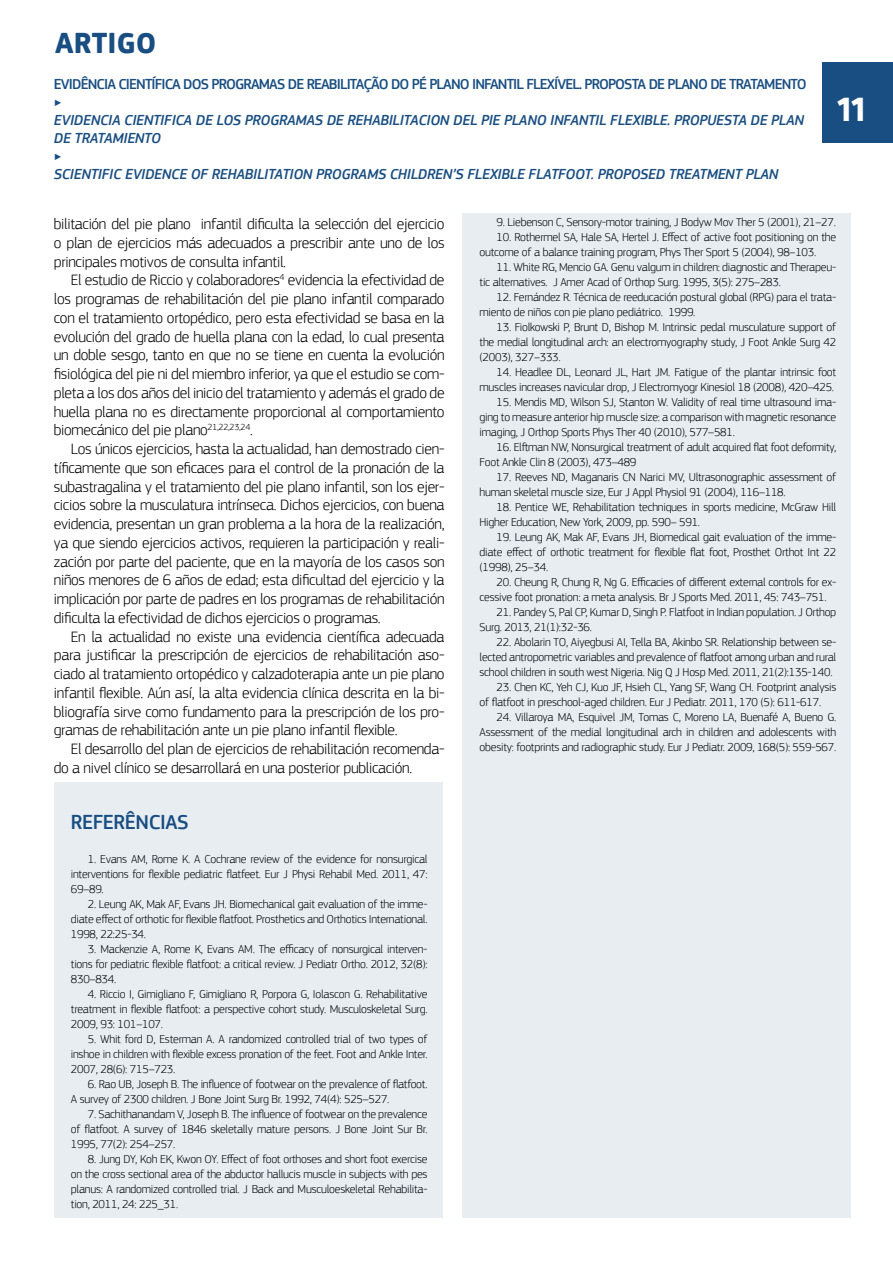
<style>
.page{position:relative;width:893px;height:1263px;background:#fff}
.page>*{position:absolute;margin:0;border:0;box-sizing:border-box;transform-origin:0 0}
.t1{font:700 36px "Klavika";color:#fff}
.t2{font:700 30px "PF Square Sans Pro";color:#194e82}
.t3{font:500 21px "PF Square Sans Pro";letter-spacing:-.02em;color:#194e82}
.t4{font:300 15.75px/18.8px "PF Square Sans Pro";letter-spacing:-.02em;color:#000;text-align:justify}
.t5{font:italic 500 15px/18px "PF Square Sans Pro";letter-spacing:-.02em;color:#194e82}
.t6{font:500 15px/18px "PF Square Sans Pro";letter-spacing:-.06em;color:#194e82}
.t7{font:300 12px/15px "PF Square Sans Pro";letter-spacing:-.02em;color:#000;text-align:justify}
</style>
<div class="page">
<div style="left:822px;top:63px;width:71px;height:80px;background:#194e82"></div>
<div style="left:54px;top:783px;width:388px;height:435px;background:#e8edf2"></div>
<div style="left:462px;top:213px;width:388px;height:1005px;background:#e8edf2"></div>
<h2 class="t2" style="left:55px;top:25px;width:103px">ARTIGO</h2>
<p class="t6" style="left:54px;top:76px;width:754px">EVIDÊNCIA CIENTÍFICA DOS PROGRAMAS DE REABILITAÇÃO DO PÉ PLANO INFANTIL FLEXÍVEL. PROPOSTA DE PLANO DE TRATAMENTO ‣</p>
<p class="t5" style="left:54px;top:112px;width:752px">EVIDENCIA CIENTIFICA DE LOS PROGRAMAS DE REHABILITACION DEL PIE PLANO INFANTIL FLEXIBLE. PROPUESTA DE PLAN<br>DE TRATAMIENTO</p>
<p class="t6" style="left:54px;top:148px;width:9px">‣</p>
<p class="t5" style="left:54px;top:166px;width:726px">SCIENTIFIC EVIDENCE OF REHABILITATION PROGRAMS CHILDREN’S FLEXIBLE FLATFOOT. PROPOSED TREATMENT PLAN</p>
<h1 class="t1" style="left:837px;top:89px;width:30px">11</h1>
<h3 class="t4" style="left:54px;top:215px;width:392px">bilitación del pie plano infantil dificulta la selección del ejercicio o plan de ejercicios más adecuados a prescribir ante uno de los principales motivos de consulta infantil.</h3>
<p class="t4" style="left:54px;top:271px;width:392px;text-indent:17px">El estudio de Riccio y colaboradores<sup>4</sup> evidencia la efectividad de los programas de rehabilitación del pie plano infantil comparado con el tratamiento ortopédico, pero esta efectividad se basa en la evolución del grado de huella plana con la edad, lo cual presenta un doble sesgo, tanto en que no se tiene en cuenta la evolución fisiológica del pie ni del miembro inferior, ya que el estudio se com&shy;pleta a los dos años del inicio del tratamiento y además el grado de huella plana no es directamente proporcional al comportamiento biomecánico del pie plano<sup>21,22,23,24</sup>.</p>
<p class="t4" style="left:54px;top:439px;width:392px;text-indent:17px">Los únicos ejercicios, hasta la actualidad, han demostrado cien&shy;tíficamente que son eficaces para el control de la pronación de la subastragalina y el tratamiento del pie plano infantil, son los ejer&shy;cicios sobre la musculatura intrínseca. Dichos ejercicios, con buena evidencia, presentan un gran problema a la hora de la realización, ya que siendo ejercicios activos, requieren la participación y reali&shy;zación por parte del paciente, que en la mayoría de los casos son niños menores de 6 años de edad; esta dificultad del ejercicio y la implicación por parte de padres en los programas de rehabilitación dificulta la efectividad de dichos ejercicios o programas.</p>
<p class="t4" style="left:54px;top:627px;width:392px;text-indent:17px">En la actualidad no existe una evidencia científica adecuada para justificar la prescripción de ejercicios de rehabilitación aso&shy;ciado al tratamiento ortopédico y calzadoterapia ante un pie plano infantil flexible. Aún así, la alta evidencia clínica descrita en la bi&shy;bliografía sirve como fundamento para la prescripción de los pro&shy;gramas de rehabilitación ante un pie plano infantil flexible.</p>
<h3 class="t4" style="left:54px;top:739px;width:392px;text-indent:17px">El desarrollo del plan de ejercicios de rehabilitación recomenda&shy;do a nivel clínico se desarrollará en una posterior publicación.</h3>
<h3 class="t3" style="left:71px;top:810px;width:119px">REFERÊNCIAS</h3>
<p class="t7" style="left:71px;top:851px;width:358px;text-indent:17px">1. Evans AM, Rome K. A Cochrane review of the evidence for nonsurgical interventions for flexible pediatric flatfeet. Eur J Physi Rehabil Med. 2011, 47:<br>69–89.</p>
<p class="t7" style="left:71px;top:896px;width:358px;text-indent:17px">2. Leung AK, Mak AF, Evans JH. Biomechanical gait evaluation of the imme&shy;diate effect of orthotic for flexible flatfoot. Prosthetics and Orthotics International.<br>1998, 22:25-34.</p>
<p class="t7" style="left:71px;top:941px;width:358px;text-indent:17px">3. Mackenzie A, Rome K, Evans AM. The efficacy of nonsurgical interven&shy;tions for pediatric flexible flatfoot: a critical review. J Pediatr Ortho. 2012, 32(8):<br>830–834.</p>
<p class="t7" style="left:71px;top:986px;width:358px;text-indent:17px">4. Riccio I, Gimigliano F, Gimigliano R, Porpora G, Iolascon G. Rehabilitative treatment in flexible flatfoot: a perspective cohort study. Musculoskeletal Surg.<br>2009, 93: 101–107.</p>
<p class="t7" style="left:71px;top:1031px;width:358px;text-indent:17px">5. Whit ford D, Esterman A. A randomized controlled trial of two types of inshoe in children with flexible excess pronation of the feet. Foot and Ankle Inter.<br>2007, 28(6): 715–723.</p>
<p class="t7" style="left:71px;top:1076px;width:358px;text-indent:17px">6. Rao UB, Joseph B. The influence of footwear on the prevalence of flatfoot.<br>A survey of 2300 children. J Bone Joint Surg Br. 1992, 74(4): 525–527.</p>
<p class="t7" style="left:71px;top:1106px;width:358px;text-indent:17px">7. Sachithanandam V, Joseph B. The influence of footwear on the prevalence of flatfoot. A survey of 1846 skeletally mature persons. J Bone Joint Sur Br.<br>1995, 77(2): 254–257.</p>
<p class="t7" style="left:71px;top:1151px;width:358px;text-indent:17px">8. Jung DY, Koh EK, Kwon OY. Effect of foot orthoses and short foot exercise on the cross sectional area of the abductor hallucis muscle in subjects with pes planus: A randomized controlled trial. J Back and Musculoeskeletal Rehabilita&shy;tion, 2011, 24: 225_31.</p>
<p class="t7" style="left:497px;top:215px;width:341px">9. Liebenson C, Sensory-motor training, J Bodyw Mov Ther 5 (2001), 21–27.</p>
<p class="t7" style="left:480px;top:230px;width:358px;text-indent:17px">10. Rothermel SA, Hale SA, Hertel J. Effect of active foot positioning on the outcome of a balance training program, Phys Ther Sport 5 (2004), 98–103.</p>
<p class="t7" style="left:480px;top:260px;width:358px;text-indent:17px">11. White RG, Mencio GA. Genu valgum in children: diagnostic and Therapeu&shy;tic alternatives. J Amer Acad of Orthop Surg. 1995, 3(5): 275–283.</p>
<p class="t7" style="left:480px;top:290px;width:358px;text-indent:17px">12. Fernández R. Técnica de reeducación postural global (RPG) para el trata&shy;miento de niños con pie plano pediátrico. 1999.</p>
<p class="t7" style="left:480px;top:320px;width:358px;text-indent:17px">13. Fiolkowski P, Brunt D, Bishop M. Intrinsic pedal musculature support of the medial longitudinal arch: an electromyography study, J Foot Ankle Surg 42 (2003), 327–333.</p>
<p class="t7" style="left:480px;top:365px;width:358px;text-align:right">14. Headlee DL, Leonard JL, Hart JM. Fatigue of the plantar intrinsic foot muscles increases navicular drop, J Electromyogr Kinesiol 18 (2008), 420–425.</p>
<p class="t7" style="left:480px;top:395px;width:358px;text-indent:17px">15. Mendis MD, Wilson SJ, Stanton W. Validity of real time ultrasound ima&shy;ging to measure anterior hip muscle size: a comparison with magnetic resonance imaging, J Orthop Sports Phys Ther 40 (2010), 577–581.</p>
<p class="t7" style="left:480px;top:440px;width:358px;text-indent:17px">16. Elftman NW, Nonsurgical treatment of adult acquired flat foot deformity,<br>Foot Ankle Clin 8 (2003), 473–489</p>
<p class="t7" style="left:480px;top:470px;width:358px;text-indent:17px">17. Reeves ND, Maganaris CN Narici MV, Ultrasonographic assessment of human skeletal muscle size, Eur J Appl Physiol 91 (2004), 116–118.</p>
<p class="t7" style="left:480px;top:500px;width:358px;text-indent:17px">18. Pentice WE, Rehabilitation techniques in sports medicine, McGraw Hill<br>Higher Education, New York, 2009, pp. 590– 591.</p>
<p class="t7" style="left:480px;top:530px;width:358px;text-indent:17px">19. Leung AK, Mak AF, Evans JH, Biomedical gait evaluation of the imme&shy;diate effect of orthotic treatment for flexible flat foot, Prosthet Orthot Int 22 (1998), 25–34.</p>
<p class="t7" style="left:480px;top:575px;width:358px;text-indent:17px">20. Cheung R, Chung R, Ng G. Efficacies of different external controls for ex&shy;cessive foot pronation: a meta analysis. Br J Sports Med. 2011, 45: 743–751.</p>
<p class="t7" style="left:480px;top:605px;width:358px;text-indent:17px">21. Pandey S, Pal CP, Kumar D, Singh P. Flatfoot in Indian population. J Orthop<br>Surg. 2013, 21(1):32-36.</p>
<p class="t7" style="left:480px;top:635px;width:358px;text-indent:17px">22. Abolarin TO, Aiyegbusi AI, Tella BA, Akinbo SR. Relationship between se&shy;lected antropometric variables and prevalence of flatfoot among urban and rural school children in south west Nigeria. Nig Q J Hosp Med. 2011, 21(2):135-140.</p>
<p class="t7" style="left:480px;top:680px;width:358px;text-indent:17px">23. Chen KC, Yeh CJ, Kuo JF, Hsieh CL, Yang SF, Wang CH. Footprint analysis of flatfoot in preschool-aged children. Eur J Pediatr. 2011, 170 (5): 611-617.</p>
<p class="t7" style="left:480px;top:710px;width:358px;text-indent:17px">24. Villaroya MA, Esquivel JM, Tomas C, Moreno LA, Buenafé A, Bueno G.<br>Assessment of the medial longitudinal arch in children and adolescents with obesity: footprints and radiographic study. Eur J Pediatr. 2009, 168(5): 559-567.</p>
</div>
